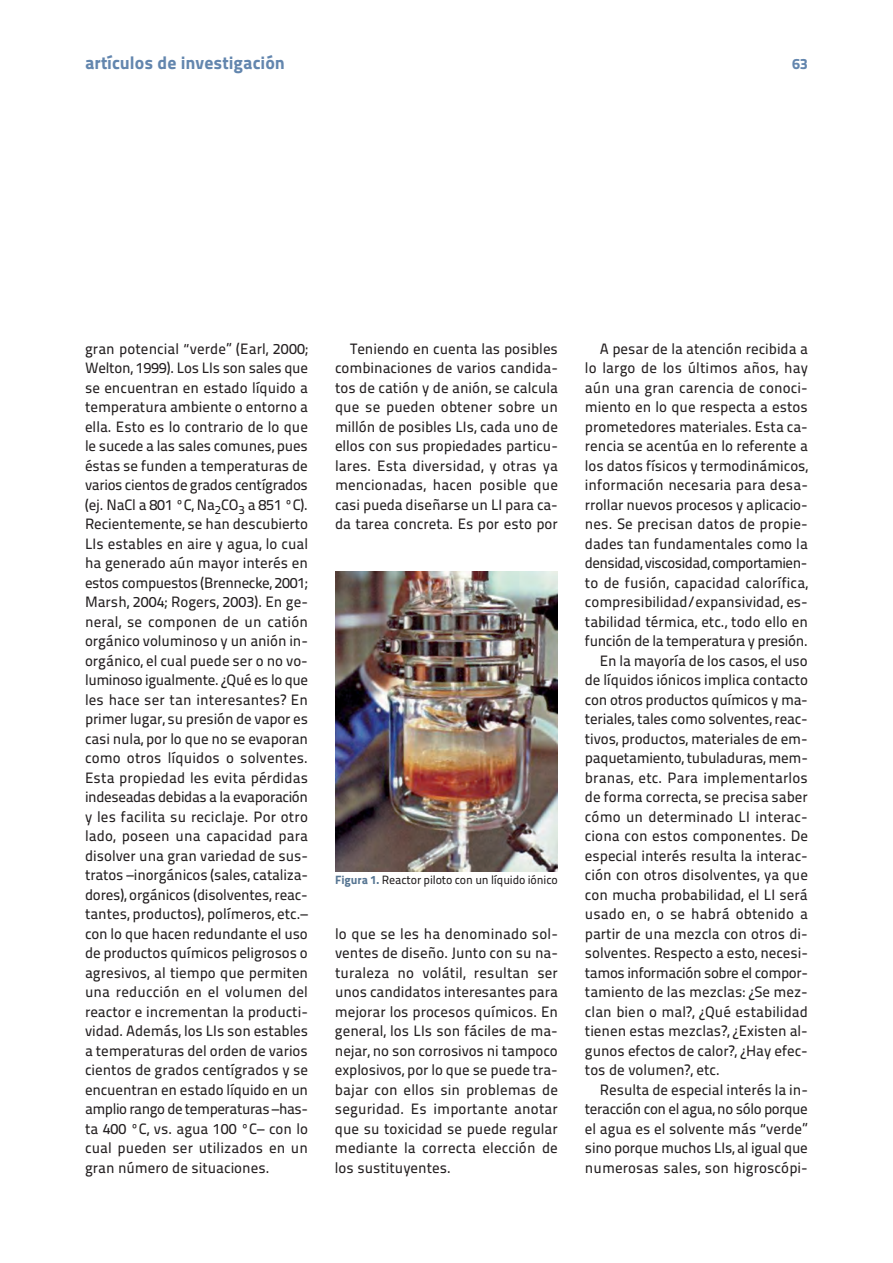
<style>
.page{position:relative;width:893px;height:1263px;background:#fff}
.page>*{position:absolute;margin:0;border:0;box-sizing:border-box;transform-origin:0 0}
.t1{font:18px "Titillium Maps 26 L 999 wt";color:#6386ae}
.t2{font:15px/19.5px "Titillium Maps 26 L 500 wt";color:#231f20;text-align:justify}
.t3{font:15px "Titillium Maps 26 L 500 wt";letter-spacing:-.025em;color:#231f20}
.t4{font:15px "Titillium Maps 26 L 500 wt";letter-spacing:-.035em;color:#231f20}
.t5{font:15px "Titillium Maps 26 L 500 wt";letter-spacing:-.02em;color:#231f20}
.t6{font:15px "Titillium Maps 26 L 999 wt";color:#6386ae}
.t7{font:12px "Titillium Maps 26 L 500 wt";letter-spacing:-.01em;color:#231f20}
.s1{font-family:"Titillium Maps 26 L 999 wt";color:#567592}
</style>
<div class="page">
<img style="left:335px;top:572px;width:223px;height:299px">
<p class="t1" style="left:85px;top:56px;width:201px">artículos de investigación</p>
<p class="t6" style="left:792px;top:58px;width:17px">63</p>
<p class="t2" style="left:85px;top:340px;width:225px">gran potencial “verde” (Earl, 2000; Welton, 1999). Los LIs son sales que se encuentran en estado líqui do a temperatura ambiente o entorno a ella. Esto es lo contrario de lo que le sucede a las sales comunes, pues éstas se funden a temperaturas de varios cientos de grados centígrados (ej. NaCl a 801 ºC, Na<sub>2</sub>CO<sub>3</sub> a 851 ºC).<br>Recientemente, se han descubierto LIs estables en aire y agua, lo cual ha generado aún mayor interés en estos compuestos (Brennecke, 2001; Marsh, 2004; Rogers, 2003). En ge&shy;neral, se componen de un catión orgánico voluminoso y un anión in&shy;orgánico, el cual puede ser o no vo&shy;luminoso igualmente. ¿Qué es lo que les hace ser tan interesantes? En primer lugar, su presión de vapor es casi nula, por lo que no se evaporan como otros líquidos o solventes.<br>Esta propiedad les evita pérdidas indeseadas debidas a la evaporación y les facilita su reciclaje. Por otro lado, poseen una capacidad para disolver una gran variedad de sus&shy;tratos –inorgánicos (sales, cataliza&shy;dores), orgánicos (disolventes, reac - tantes, productos), polímeros, etc.– con lo que hacen redundante el uso de productos químicos peligrosos o agresivos, al tiempo que permiten una reducción en el volumen del reactor e incrementan la producti&shy;vidad. Además, los LIs son estables a temperaturas del orden de varios cientos de grados centígrados y se encuentran en estado líquido en un amplio rango de temperaturas –has&shy;ta 400 ºC, vs. agua 100 ºC– con lo cual pueden ser utilizados en un gran número de situaciones.</p>
<p class="t2" style="left:335px;top:340px;width:224px;text-indent:15px">Teniendo en cuenta las posibles combinaciones de varios candida&shy;tos de catión y de anión, se calcula que se pueden obtener sobre un millón de posibles LIs, cada uno de ellos con sus propiedades particu&shy;lares. Esta diversidad, y otras ya mencionadas, hacen posible que casi pueda diseñarse un LI para ca - da tarea concreta. Es por esto por</p>
<p class="t7" style="left:335px;top:876px;width:224px"><span class="s1">Figura 1.</span> Reactor piloto con un líquido iónico</p>
<p class="t2" style="left:335px;top:925px;width:225px">lo que se les ha denominado sol&shy;ventes de diseño. Junto con su na&shy;turaleza no volátil, resultan ser unos candidatos interesantes para mejorar los procesos químicos. En general, los LIs son fáciles de ma&shy;nejar, no son corrosivos ni tampoco explosivos, por lo que se puede tra&shy;bajar con ellos sin problemas de seguridad. Es importante anotar que su toxicidad se puede regular mediante la correcta elección de los sustituyentes.</p>
<p class="t2" style="left:600px;top:340px;width:209px">A pesar de la atención recibida a</p>
<p class="t2" style="left:585px;top:360px;width:224px">lo largo de los últimos años, hay</p>
<p class="t2" style="left:585px;top:379px;width:224px">aún una gran carencia de conoci-</p>
<p class="t2" style="left:585px;top:399px;width:224px">miento en lo que respecta a estos</p>
<p class="t2" style="left:585px;top:418px;width:224px">prometedores materiales. Esta ca-</p>
<p class="t2" style="left:585px;top:438px;width:224px">rencia se acentúa en lo referente a</p>
<p class="t2" style="left:585px;top:457px;width:225px">los datos físicos y termodinámicos,</p>
<p class="t2" style="left:585px;top:477px;width:224px">información necesaria para desa -</p>
<p class="t2" style="left:585px;top:496px;width:224px">rrollar nuevos procesos y aplicacio-</p>
<p class="t2" style="left:585px;top:516px;width:224px">nes. Se precisan datos de pro pie-</p>
<p class="t2" style="left:585px;top:535px;width:224px">dades tan fundamentales como la</p>
<p class="t4" style="left:585px;top:558px;width:224px">densidad, viscosidad, comportamien -</p>
<p class="t2" style="left:585px;top:574px;width:224px">to de fusión, capacidad calorífica,</p>
<p class="t2" style="left:585px;top:594px;width:224px">compresibilidad/expansividad, es-</p>
<p class="t2" style="left:585px;top:613px;width:224px">tabilidad térmica, etc., todo ello en</p>
<p class="t5" style="left:585px;top:636px;width:224px">función de la temperatura y presión.</p>
<p class="t2" style="left:600px;top:652px;width:209px">En la mayoría de los casos, el uso</p>
<p class="t2" style="left:585px;top:672px;width:225px">de líquidos iónicos implica contacto</p>
<p class="t2" style="left:585px;top:691px;width:224px">con otros productos químicos y ma -</p>
<p class="t2" style="left:585px;top:711px;width:224px">teriales, tales como solventes, reac -</p>
<p class="t2" style="left:585px;top:730px;width:224px">tivos, productos, materiales de em-</p>
<p class="t2" style="left:585px;top:750px;width:224px">paquetamiento, tubuladuras, mem-</p>
<p class="t2" style="left:585px;top:769px;width:224px">branas, etc. Para implementarlos</p>
<p class="t2" style="left:585px;top:789px;width:224px">de forma correcta, se precisa saber</p>
<p class="t2" style="left:585px;top:808px;width:224px">cómo un determinado LI interac-</p>
<p class="t2" style="left:585px;top:828px;width:225px">ciona con estos componentes. De</p>
<p class="t2" style="left:585px;top:847px;width:224px">especial interés resulta la interac-</p>
<p class="t2" style="left:585px;top:867px;width:225px">ción con otros disolventes, ya que</p>
<p class="t2" style="left:585px;top:886px;width:224px">con mucha probabilidad, el LI será</p>
<p class="t2" style="left:585px;top:906px;width:224px">usado en, o se habrá obtenido a</p>
<p class="t2" style="left:585px;top:925px;width:224px">partir de una mezcla con otros di-</p>
<p class="t2" style="left:585px;top:945px;width:224px">solventes. Respecto a esto, necesi-</p>
<p class="t3" style="left:585px;top:967px;width:224px">tamos información sobre el compor-</p>
<p class="t2" style="left:585px;top:984px;width:224px">tamiento de las mezclas: ¿Se mez-</p>
<p class="t2" style="left:585px;top:1003px;width:225px">clan bien o mal?, ¿Qué estabilidad</p>
<p class="t2" style="left:585px;top:1023px;width:224px">tienen estas mezclas?, ¿Existen al-</p>
<p class="t2" style="left:585px;top:1042px;width:224px">gunos efectos de calor?, ¿Hay efec-</p>
<p class="t2" style="left:585px;top:1062px;width:136px">tos de volumen?, etc.</p>
<p class="t2" style="left:600px;top:1081px;width:210px">Resulta de especial interés la in -</p>
<p class="t3" style="left:585px;top:1104px;width:224px">teracción con el agua, no sólo porque</p>
<p class="t2" style="left:585px;top:1120px;width:224px">el agua es el solvente más “ver de”</p>
<p class="t2" style="left:585px;top:1140px;width:224px">sino porque muchos LIs, al igual que</p>
<p class="t2" style="left:585px;top:1159px;width:224px">numerosas sales, son higroscópi-</p>
</div>
